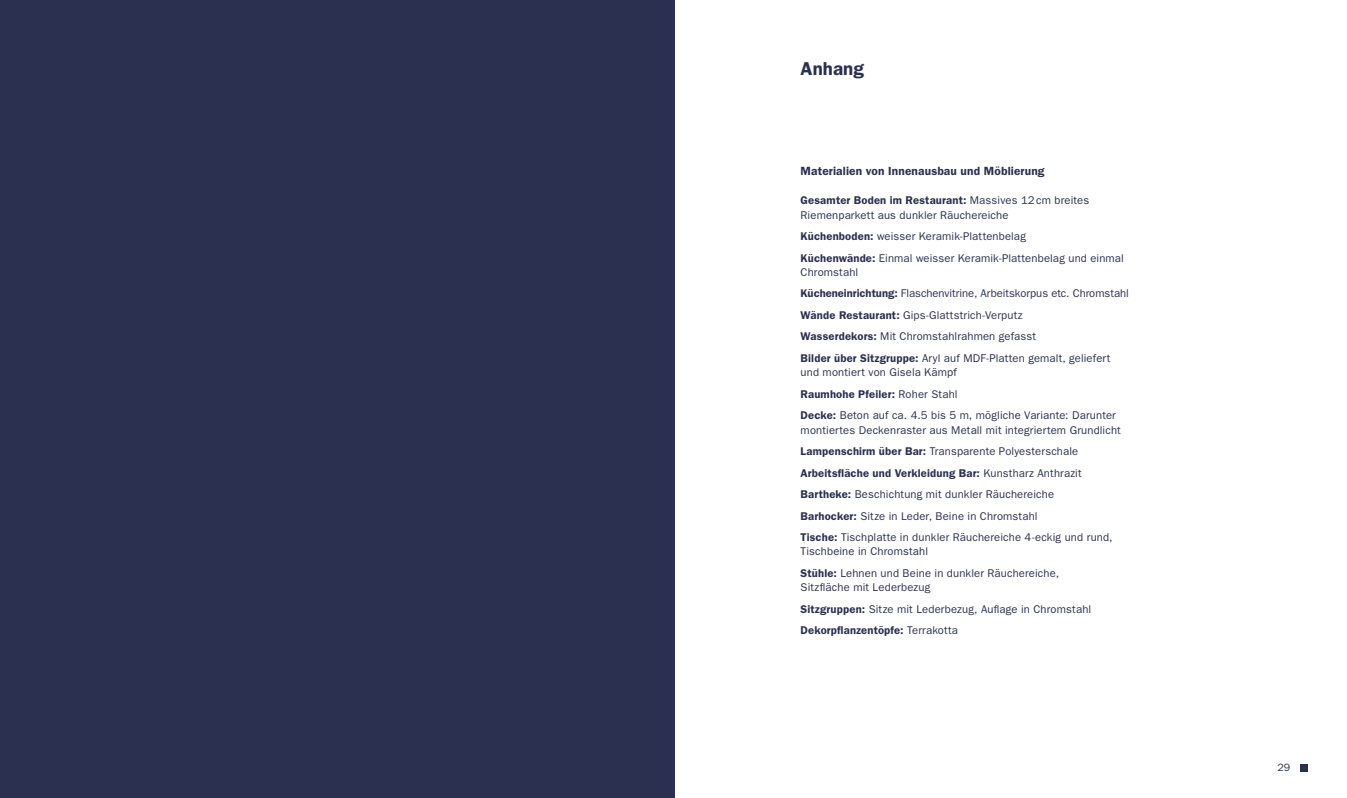
<style>
.page{position:relative;width:1347px;height:798px;background:#fff}
.page>*{position:absolute;margin:0;border:0;box-sizing:border-box;transform-origin:0 0}
.t1{font:600 18.75px "Franklin Gothic";letter-spacing:.005em;color:#2c3050}
.t2{font:600 11.88px "Franklin Gothic";letter-spacing:.015em;color:#2c3050}
.t3{font:11.25px/21.5px "Franklin Gothic";letter-spacing:.015em;color:#2c3050}
.t4{font:10.62px "Franklin Gothic";color:#2c3050}
.s1{font-weight:600}
</style>
<div class="page">
<div style="left:1300px;top:763px;width:7px;height:8px;background:#2c3050"></div>
<div style="left:0;top:0;width:674px;height:797px;background:#2c3050"></div>
<h1 class="t1" style="left:800px;top:58px;width:65px">Anhang</h1>
<p class="t2" style="left:800px;top:164px;width:245px">Materialien von Innenausbau und Möblierung</p>
<p class="t3" style="left:800px;top:193px;width:290px;line-height:14.4px"><span class="s1">Gesamter Boden im Restaurant:</span> Massives 12cm breites<br>Riemenparkett aus dunkler Räuchereiche</p>
<p class="t3" style="left:800px;top:225px;width:325px"><span class="s1">Küchenboden:</span> weisser Keramik-Plattenbelag<br><span class="s1">Küchenwände:</span> Einmal weisser Keramik-Plattenbelag und einmal</p>
<p class="t3" style="left:800px;top:261px;width:330px">Chromstahl<br><span class="s1">Kücheneinrichtung:</span> Flaschenvitrine, Arbeitskorpus etc. Chromstahl <span class="s1">Wände Restaurant:</span> Gips-Glattstrich-Verputz<br><span class="s1">Wasserdekors:</span> Mit Chromstahlrahmen gefasst<br><span class="s1">Bilder über Sitzgruppe:</span> Aryl auf MDF-Platten gemalt, geliefert</p>
<p class="t3" style="left:800px;top:361px;width:317px">und montiert von Gisela Kämpf<br><span class="s1">Raumhohe Pfeiler:</span> Roher Stahl<br><span class="s1">Decke:</span> Beton auf ca. 4.5 bis 5 m, mögliche Variante: Darunter</p>
<p class="t3" style="left:800px;top:418px;width:322px">montiertes Deckenraster aus Metall mit integriertem Grundlicht <span class="s1">Lampenschirm über Bar:</span> Transparente Polyesterschale <span class="s1">Arbeitsfläche und Verkleidung Bar:</span> Kunstharz Anthrazit <span class="s1">Bartheke:</span> Beschichtung mit dunkler Räuchereiche<br><span class="s1">Barhocker:</span> Sitze in Leder, Beine in Chromstahl<br><span class="s1">Tische:</span> Tischplatte in dunkler Räuchereiche 4-eckig und rund,</p>
<p class="t3" style="left:800px;top:540px;width:260px">Tischbeine in Chromstahl<br><span class="s1">Stühle:</span> Lehnen und Beine in dunkler Räuchereiche,</p>
<p class="t3" style="left:800px;top:576px;width:292px">Sitzfläche mit Lederbezug<br><span class="s1">Sitzgruppen:</span> Sitze mit Lederbezug, Auflage in Chromstahl<br><span class="s1">Dekorpflanzentöpfe:</span> Terrakotta</p>
<p class="t4" style="left:1277px;top:761px;width:14px">29</p>
</div>
